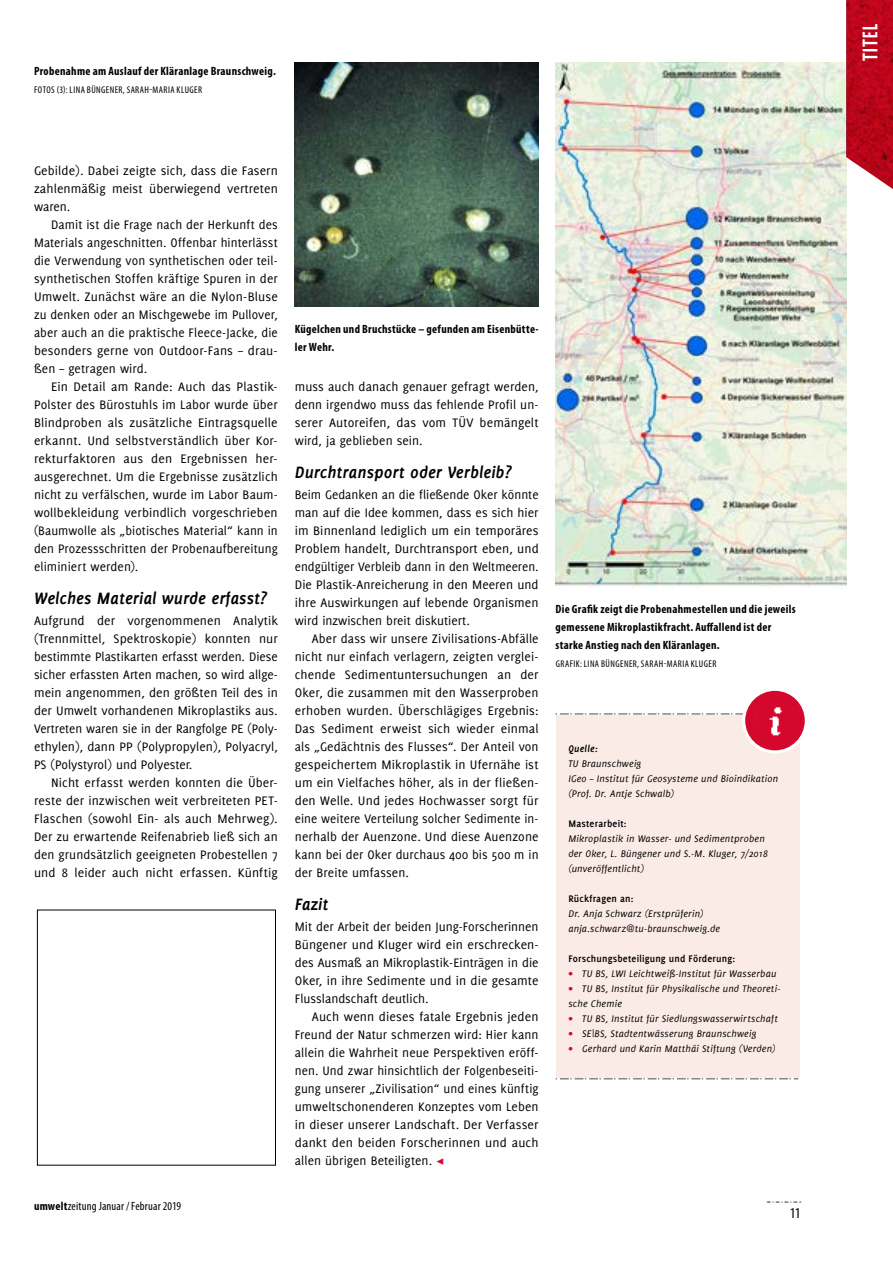
<style>
.page{position:relative;width:893px;height:1263px;background:#fff}
.page>*{position:absolute;margin:0;border:0;box-sizing:border-box;transform-origin:0 0}
.t1{font:700 21px "Yanone Kaffeesatz";color:#fff}
.t2{font:italic 700 18px "Delicious";color:#000}
.t3{font:condensed 15px "Myriad Pro";color:#000}
.t4{font:13.5px/18px "Delicious";letter-spacing:.005em;color:#000;text-align:justify}
.t5{font:700 condensed 12px/18px "Myriad Pro";letter-spacing:.025em;color:#000}
.t6{font:condensed 12px "Myriad Pro";letter-spacing:.015em;color:#000}
.t7{font:italic 10.5px/15px "Delicious";letter-spacing:.02em;color:#000}
.t8{font:700 10.5px "Delicious";letter-spacing:.02em;color:#000}
.t9{font:italic 700 10.5px "Delicious";letter-spacing:.025em;color:#000}
.t10{font:condensed 9.75px "Myriad Pro";letter-spacing:.045em;color:#000}
.s1{font-weight:700}
.s2{font-family:"Minion Pro";color:#d4082c}
.s3{font-style:normal;color:#d4082c}
</style>
<div class="page">
<svg style="left:767px;top:1201px;width:34px;height:2px"></svg>
<img style="left:556px;top:62px;width:290px;height:526px">
<img style="left:295px;top:63px;width:244px;height:243px">
<div style="left:556px;top:715px;width:243px;height:363px;background:#fbebe7"></div>
<svg style="left:556px;top:1078px;width:242px;height:1px"></svg>
<svg style="left:556px;top:713px;width:187px;height:2px"></svg>
<div style="left:744px;top:689px;width:62px;height:63px;background:#d4082c;border-radius:50%"></div>
<div style="left:742px;top:688px;width:66px;height:65px;border:3px solid #fff;border-radius:50%"></div>
<img style="left:755px;top:700px;width:40px;height:41px;border-radius:20px">
<div style="left:37px;top:910px;width:239px;height:255px;border:1px solid #000"></div>
<img style="left:846px;top:0;width:47px;height:198px">
<p class="t5" style="left:34px;top:61px;width:243px">Probenahme am Auslauf der Kläranlage Braunschweig.</p>
<p class="t10" style="left:34px;top:84px;width:169px">FOTOS (3): LINA BÜNGENER, SARAH-MARIA KLUGER</p>
<p class="t4" style="left:34px;top:161px;width:245px">Gebilde). Dabei zeigte sich, dass die Fasern zahlenmäßig meist überwiegend vertreten waren.</p>
<p class="t4" style="left:34px;top:215px;width:245px;text-indent:17px">Damit ist die Frage nach der Herkunft des Materials angeschnitten. Offenbar hinterlässt die Verwendung von synthetischen oder teil&shy;synthetischen Stoffen kräftige Spuren in der Umwelt. Zunächst wäre an die Nylon-Bluse zu denken oder an Mischgewebe im Pullover, aber auch an die praktische Fleece-Jacke, die besonders gerne von Outdoor-Fans – drau&shy;ßen – getragen wird.</p>
<p class="t4" style="left:34px;top:377px;width:245px;text-indent:17px">Ein Detail am Rande: Auch das Plastik-Polster des Bürostuhls im Labor wurde über Blindproben als zusätzliche Eintragsquelle erkannt. Und selbstverständlich über Kor&shy;rekturfaktoren aus den Ergebnissen her&shy;ausgerechnet. Um die Ergebnisse zusätzlich nicht zu verfälschen, wurde im Labor Baum&shy;wollbekleidung verbindlich vorgeschrieben (Baumwolle als „biotisches Material“ kann in den Prozessschritten der Probenaufbereitung eliminiert werden).</p>
<h2 class="t2" style="left:34px;top:588px;width:235px">Welches Material wurde erfasst?</h2>
<p class="t4" style="left:34px;top:611px;width:245px">Aufgrund der vorgenommenen Analytik (Trennmittel, Spektroskopie) konnten nur bestimmte Plastikarten erfasst werden. Diese sicher erfassten Arten machen, so wird allge&shy;mein angenommen, den größten Teil des in der Umwelt vorhandenen Mikroplastiks aus.<br>Vertreten waren sie in der Rangfolge PE (Poly&shy;ethylen), dann PP (Polypropylen), Polyacryl, PS (Polystyrol) und Polyester.</p>
<p class="t4" style="left:34px;top:773px;width:245px;text-indent:17px">Nicht erfasst werden konnten die Über&shy;reste der inzwischen weit verbreiteten PET-Flaschen (sowohl Ein- als auch Mehrweg).<br>Der zu erwartende Reifenabrieb ließ sich an den grundsätzlich geeigneten Probestellen 7 und 8 leider auch nicht erfassen. Künftig</p>
<p class="t6" style="left:34px;top:1199px;width:148px"><span class="s1">umwelt</span>ZEITUNG JANUAR /FEBRUAR 2019</p>
<p class="t5" style="left:295px;top:319px;width:245px">Kügelchen und Bruchstücke – gefunden am Eisenbütte&shy;ler Wehr.</p>
<p class="t4" style="left:295px;top:377px;width:245px">muss auch danach genauer gefragt werden, denn irgendwo muss das fehlende Profil un&shy;serer Autoreifen, das vom TÜV bemängelt wird, ja geblieben sein.</p>
<h2 class="t2" style="left:295px;top:462px;width:218px">Durchtransport oder Verbleib?</h2>
<p class="t4" style="left:295px;top:485px;width:245px">Beim Gedanken an die fließende Oker könnte man auf die Idee kommen, dass es sich hier im Binnenland lediglich um ein temporäres Problem handelt, Durchtransport eben, und endgültiger Verbleib dann in den Weltmeeren.<br>Die Plastik-Anreicherung in den Meeren und ihre Auswirkungen auf lebende Organismen wird inzwischen breit diskutiert.</p>
<p class="t4" style="left:295px;top:629px;width:245px;text-indent:17px">Aber dass wir unsere Zivilisations-Abfälle nicht nur einfach verlagern, zeigten verglei&shy;chende Sedimentuntersuchungen an der Oker, die zusammen mit den Wasserproben erhoben wurden. Überschlägiges Ergebnis:<br>Das Sediment erweist sich wieder einmal als „Gedächtnis des Flusses“. Der Anteil von gespeichertem Mikroplastik in Ufernähe ist um ein Vielfaches höher, als in der fließen&shy;den Welle. Und jedes Hochwasser sorgt für eine weitere Verteilung solcher Sedimente in&shy;nerhalb der Auenzone. Und diese Auenzone kann bei der Oker durchaus 400 bis 500 m in der Breite umfassen.</p>
<h2 class="t2" style="left:295px;top:894px;width:35px">Fazit</h2>
<p class="t4" style="left:295px;top:917px;width:245px">Mit der Arbeit der beiden Jung-Forscherinnen Büngener und Kluger wird ein erschrecken&shy;des Ausmaß an Mikroplastik-Einträgen in die Oker, in ihre Sedimente und in die gesamte Flusslandschaft deutlich.</p>
<p class="t4" style="left:295px;top:1007px;width:245px;text-indent:17px">Auch wenn dieses fatale Ergebnis jeden Freund der Natur schmerzen wird: Hier kann allein die Wahrheit neue Perspektiven eröff&shy;nen. Und zwar hinsichtlich der Folgenbeseiti&shy;gung unserer „Zivilisation“ und eines künftig umweltschonenderen Konzeptes vom Leben in dieser unserer Landschaft. Der Verfasser dankt den beiden Forscherinnen und auch allen übrigen Beteiligten. <span class="s2">◀</span></p>
<p class="t5" style="left:556px;top:600px;width:242px">Die Grafik zeigt die Probenahmestellen und die jeweils gemessene Mikroplastikfracht. Auffallend ist der starke Anstieg nach den Kläranlagen.</p>
<p class="t10" style="left:556px;top:658px;width:162px">GRAFIK: LINA BÜNGENER, SARAH-MARIA KLUGER</p>
<p class="t9" style="left:568px;top:743px;width:31px">Quelle:</p>
<p class="t7" style="left:568px;top:756px;width:211px">TU Braunschweig<br>IGeo – Institut für Geosysteme und Bioindikation (Prof. Dr. Antje Schwalb)</p>
<p class="t8" style="left:568px;top:818px;width:60px">Masterarbeit:</p>
<p class="t7" style="left:568px;top:831px;width:201px">Mikroplastik in Wasser- und Sedimentproben der Oker, L. Büngener und S.-M. Kluger, 7/2018 (unveröffentlicht)</p>
<p class="t8" style="left:568px;top:893px;width:67px">Rückfragen an:</p>
<p class="t7" style="left:568px;top:906px;width:153px">Dr. Anja Schwarz (Erstprüferin) anja.schwarz@tu-braunschweig.de</p>
<p class="t8" style="left:568px;top:953px;width:168px">Forschungsbeteiligung und Förderung:</p>
<p class="t7" style="left:568px;top:966px;width:210px"><span class="s3">•</span> TU BS, LWI Leichtweiß-Institut für Wasserbau</p>
<p class="t7" style="left:568px;top:981px;width:214px"><span class="s3">•</span> TU BS, Institut für Physikalische und Theoreti&shy;sche Chemie</p>
<p class="t7" style="left:568px;top:1011px;width:211px"><span class="s3">•</span> TU BS, Institut für Siedlungswasserwirtschaft</p>
<p class="t7" style="left:568px;top:1026px;width:189px"><span class="s3">•</span> SE|BS, Stadtentwässerung Braunschweig</p>
<p class="t7" style="left:568px;top:1041px;width:209px"><span class="s3">•</span> Gerhard und Karin Matthäi Stiftung (Verden)</p>
<p class="t3" style="left:790px;top:1204px;width:12px">11</p>
<h1 class="t1" style="left:857px;top:61px;width:39px;rotate:-90deg">Titel</h1>
</div>
